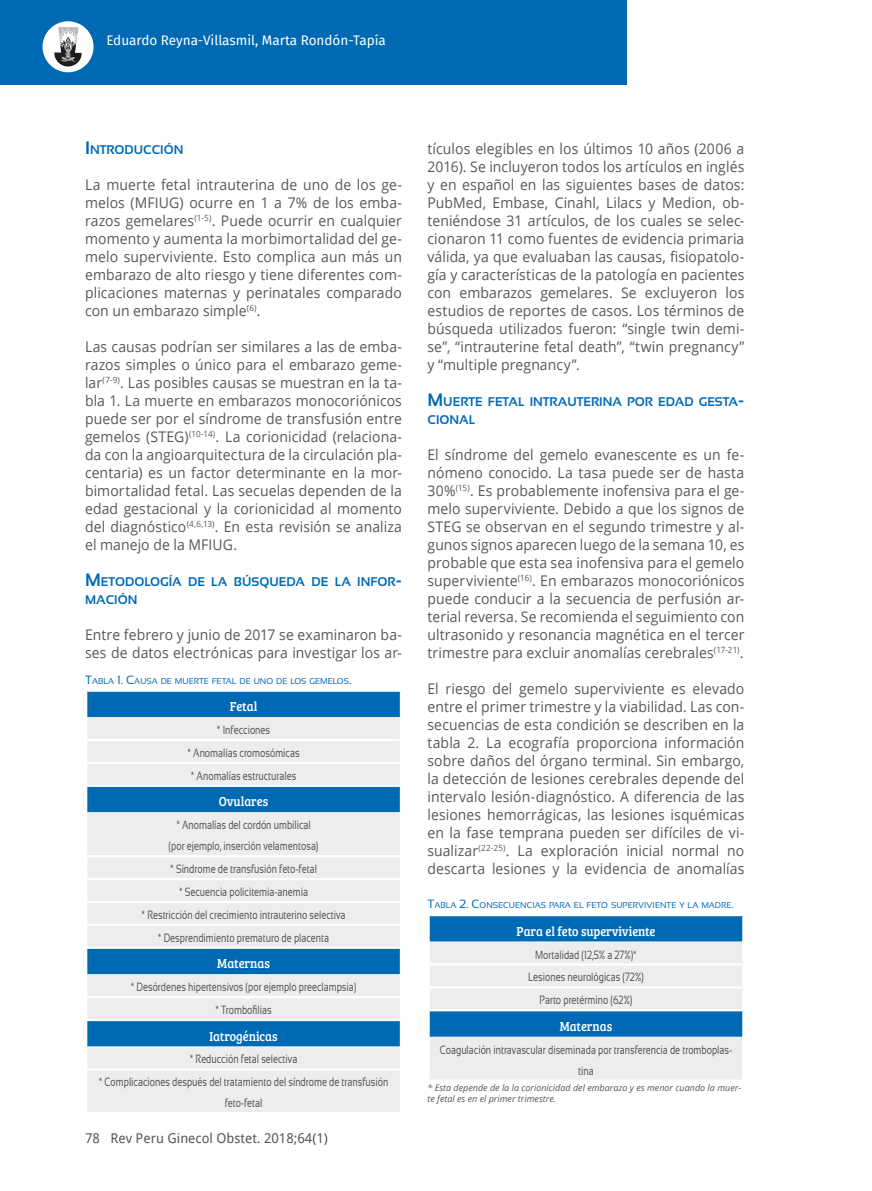
<style>
.page{position:relative;width:872px;height:1191px;background:#fff}
.page>*{position:absolute;margin:0;border:0;box-sizing:border-box;transform-origin:0 0}
.t1{font:14.7px/18px "Open Sans";letter-spacing:.005em;color:#575756;text-align:justify;scale:.95 1}
.t2{font:13.5px "Bree Serif";color:#fff;scale:.9 1}
.t3{font:13.5px "Fira Sans";color:#fff}
.t4{font:13.5px "Droid Sans";color:#575756}
.t5{font:700 12.6px/18px "Sansation";color:#0069b4}
.t6{font:12px/22.8px "Sansation";color:#575756;text-align:center;scale:.75 1}
.t7{font:italic 9px/10.8px "Open Sans";color:#575756}
.t8{font:8.4px "Sansation";color:#0069b4}
.s1{font-size:18px}
.s2{font-size:12px}
</style>
<div class="page">
<div style="left:0;top:0;width:626px;height:85px;background:#0069b4"></div>
<div style="left:43px;top:21px;width:51px;height:51px;background:#fff;border-radius:50%"></div>
<svg style="left:54px;top:27px;width:28px;height:40px"></svg>
<div style="left:87px;top:691px;width:313px;height:26px;background:#0069b4"></div>
<svg style="left:87px;top:717px;width:313px;height:395px;background:#bcd2e1"></svg>
<hr style="left:85px;top:739px;width:317px;height:2px;background:#fff">
<hr style="left:85px;top:762px;width:317px;height:2px;background:#fff">
<hr style="left:85px;top:855px;width:317px;height:2px;background:#fff">
<hr style="left:85px;top:878px;width:317px;height:2px;background:#fff">
<hr style="left:85px;top:901px;width:317px;height:2px;background:#fff">
<hr style="left:85px;top:923px;width:317px;height:3px;background:#fff">
<hr style="left:85px;top:996px;width:317px;height:2px;background:#fff">
<hr style="left:85px;top:1068px;width:317px;height:2px;background:#fff">
<hr style="left:85px;top:784px;width:317px;height:3px;background:#fff">
<hr style="left:85px;top:946px;width:317px;height:2px;background:#fff">
<hr style="left:85px;top:1018px;width:317px;height:3px;background:#fff">
<div style="left:430px;top:916px;width:312px;height:25px;background:#0069b4"></div>
<svg style="left:430px;top:941px;width:312px;height:138px;background:#bfd3e2"></svg>
<hr style="left:427px;top:963px;width:317px;height:2px;background:#fff">
<hr style="left:427px;top:986px;width:317px;height:2px;background:#fff">
<hr style="left:427px;top:1009px;width:317px;height:2px;background:#fff">
<p class="t3" style="left:106px;top:30px;width:281px">Eduardo Reyna-Villasmil, Marta Rondón-Tapía</p>
<p class="t5" style="left:85px;top:141px;width:100px"><span class="s1">I</span>NTRODUCCIÓN</p>
<p class="t1" style="left:85px;top:175px;width:335px">La muerte fetal intrauterina de uno de los ge&shy;melos (MFIUG) ocurre en 1 a 7% de los emba&shy;razos gemelares<sup>(1-5)</sup>. Puede ocurrir en cualquier momento y aumenta la morbimortalidad del ge&shy;melo superviviente. Esto complica aun más un embarazo de alto riesgo y tiene diferentes com&shy;plicaciones maternas y perinatales comparado con un embarazo simple<sup>(6)</sup>.</p>
<p class="t1" style="left:85px;top:337px;width:335px">Las causas podrían ser similares a las de emba&shy;razos simples o único para el embarazo geme&shy;lar<sup>(7-9)</sup>. Las posibles causas se muestran en la ta&shy;bla 1. La muerte en embarazos monocoriónicos puede ser por el síndrome de transfusión entre gemelos (STEG)<sup>(10-14)</sup>. La corionicidad (relaciona&shy;da con la angioarquitectura de la circulación pla&shy;centaria) es un factor determinante en la mor&shy;bimortalidad fetal. Las secuelas dependen de la edad gestacional y la corionicidad al momento del diagnóstico<sup>(4,6,13)</sup>. En esta revisión se analiza el manejo de la MFIUG.</p>
<p class="t5" style="left:85px;top:573px;width:318px"><span class="s1">M</span>ETODOLOGÍA DE LA BÚSQUEDA DE LA INFOR<span class="s1">-<br></span>MACIÓN</p>
<p class="t1" style="left:85px;top:625px;width:335px">Entre febrero y junio de 2017 se examinaron ba&shy;ses de datos electrónicas para investigar los ar-</p>
<p class="t8" style="left:85px;top:676px;width:268px"><span class="s2">T</span>ABLA <span class="s2">1. C</span>AUSA DE MUERTE FETAL DE UNO DE LOS GEMELOS<span class="s2">.</span></p>
<p class="t2" style="left:230px;top:696px;width:32px">Fetal</p>
<p class="t6" style="left:187px;top:718px;width:151px">* Infecciones<br>* Anomalías cromosómicas * Anomalías estructurales</p>
<p class="t2" style="left:219px;top:792px;width:56px">Ovulares</p>
<p class="t6" style="left:169px;top:814px;width:201px;line-height:21px">* Anomalías del cordón umbilical (por ejemplo, inserción velamentosa)</p>
<p class="t6" style="left:142px;top:857px;width:273px">* Síndrome de transfusión feto-fetal<br>* Secuencia policitemia-anemia<br>* Restricción del crecimiento intrauterino selectiva * Desprendimiento prematuro de placenta</p>
<p class="t2" style="left:217px;top:953px;width:60px">Maternas</p>
<p class="t6" style="left:131px;top:975px;width:302px">* Desórdenes hipertensivos (por ejemplo preeclampsia) * Trombofilias</p>
<p class="t2" style="left:209px;top:1026px;width:77px">Iatrogénicas</p>
<p class="t6" style="left:99px;top:1047px;width:387px">* Reducción fetal selectiva<br>* Complicaciones después del tratamiento del síndrome de transfusión</p>
<p class="t6" style="left:225px;top:1091px;width:52px">feto-fetal</p>
<p class="t4" style="left:85px;top:1128px;width:244px">78 Rev Peru Ginecol Obstet. 2018;64(1)</p>
<p class="t1" style="left:427px;top:139px;width:335px">tículos elegibles en los últimos 10 años (2006 a 2016). Se incluyeron todos los artículos en inglés y en español en las siguientes bases de datos:<br>PubMed, Embase, Cinahl, Lilacs y Medion, ob&shy;teniéndose 31 artículos, de los cuales se selec&shy;cionaron 11 como fuentes de evidencia primaria válida, ya que evaluaban las causas, fisiopatolo&shy;gía y características de la patología en pacientes con embarazos gemelares. Se excluyeron los estudios de reportes de casos. Los términos de búsqueda utilizados fueron: “single twin demi&shy;se”, “intrauterine fetal death”, “twin pregnancy” y “multiple pregnancy”.</p>
<p class="t5" style="left:427px;top:393px;width:318px"><span class="s1">M</span>UERTE FETAL INTRAUTERINA POR EDAD GESTA<span class="s1">-<br></span>CIONAL</p>
<p class="t1" style="left:427px;top:445px;width:335px">El síndrome del gemelo evanescente es un fe&shy;nómeno conocido. La tasa puede ser de hasta 30%<sup>(15)</sup>. Es probablemente inofensiva para el ge&shy;melo superviviente. Debido a que los signos de STEG se observan en el segundo trimestre y al&shy;gunos signos aparecen luego de la semana 10, es probable que esta sea inofensiva para el gemelo superviviente<sup>(16)</sup>. En embarazos monocoriónicos puede conducir a la secuencia de perfusión ar&shy;terial reversa. Se recomienda el seguimiento con ultrasonido y resonancia magnética en el tercer trimestre para excluir anomalías cerebrales<sup>(17-21)</sup>.</p>
<p class="t1" style="left:427px;top:679px;width:335px">El riesgo del gemelo superviviente es elevado entre el primer trimestre y la viabilidad. Las con&shy;secuencias de esta condición se describen en la tabla 2. La ecografía proporciona información sobre daños del órgano terminal. Sin embargo, la detección de lesiones cerebrales depende del intervalo lesión-diagnóstico. A diferencia de las lesiones hemorrágicas, las lesiones isquémicas en la fase temprana pueden ser difíciles de vi&shy;sualizar<sup>(22-25)</sup>. La exploración inicial normal no descarta lesiones y la evidencia de anomalías</p>
<p class="t8" style="left:427px;top:900px;width:308px"><span class="s2">T</span>ABLA <span class="s2">2. C</span>ONSECUENCIAS PARA EL FETO SUPERVIVIENTE Y LA MADRE<span class="s2">.</span></p>
<p class="t2" style="left:516px;top:921px;width:156px">Para el feto superviviente</p>
<p class="t6" style="left:528px;top:943px;width:156px">Mortalidad (12,5% a 27%)*<br>Lesiones neurológicas (72%)<br>Parto pretérmino (62%)</p>
<p class="t2" style="left:560px;top:1016px;width:60px">Maternas</p>
<p class="t6" style="left:440px;top:1039px;width:391px;line-height:21px">Coagulación intravascular diseminada por transferencia de tromboplas&shy;tina</p>
<p class="t7" style="left:427px;top:1082px;width:315px">* Esta depende de la la corionicidad del embarazo y es menor cuando la muer&shy;te fetal es en el primer trimestre.</p>
</div>
